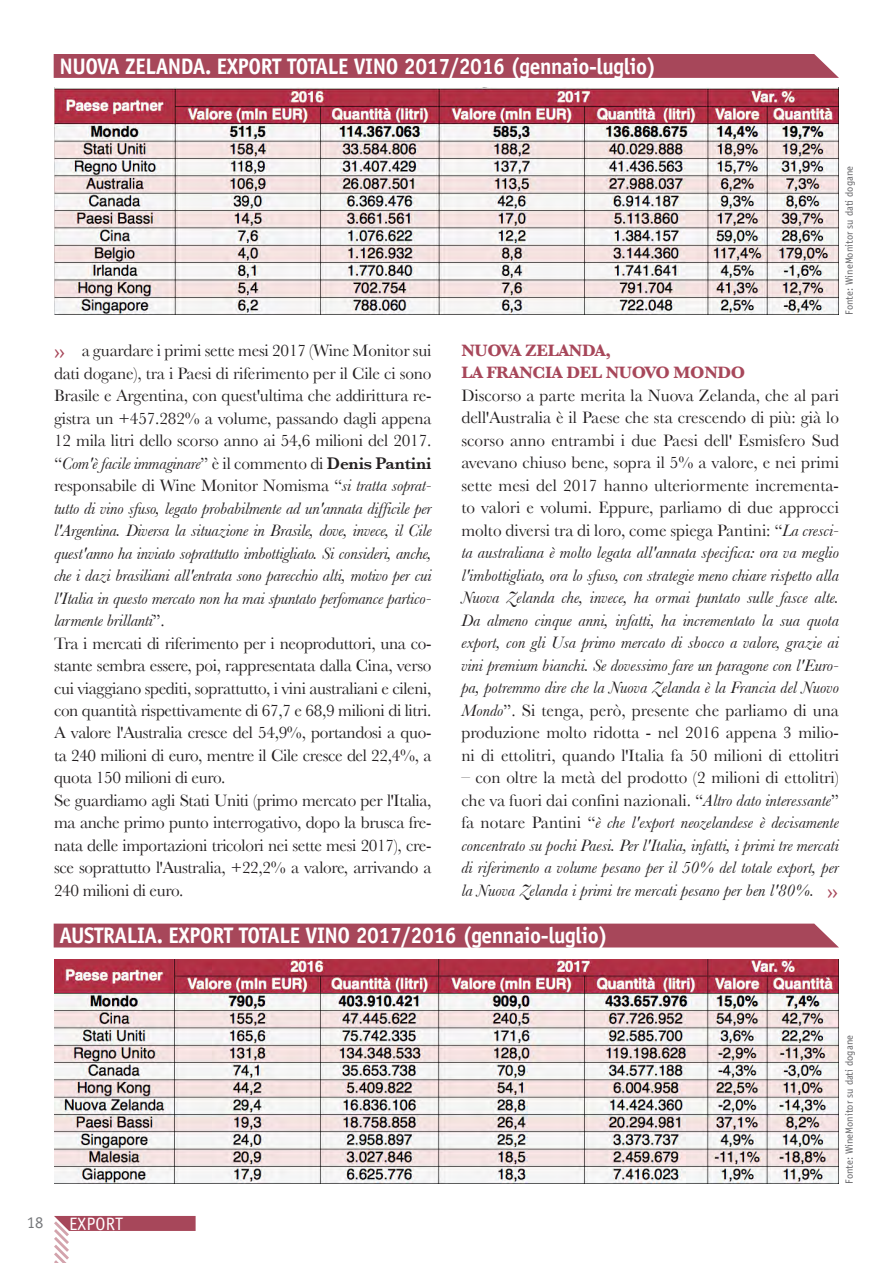
<style>
.page{position:relative;width:893px;height:1263px;background:#fff}
.page>*{position:absolute;margin:0;border:0;box-sizing:border-box;transform-origin:0 0}
.t1{font:700 22.5px "Officina Sans Std";letter-spacing:-.02em;color:#fff;scale:.95 1}
.testo_Photo{font:18.75px "Officina Sans Std";color:#a7475a}
.t2{font:18px "Officina Sans Std";letter-spacing:.01em;color:#fff}
.risposte{font:17.25px/22.5px "Baskerville";letter-spacing:-.02em;color:#231f20;text-align:justify}
.risposte-2{font:italic 17.25px/22.5px "Baskerville";letter-spacing:-.01em;color:#231f20;text-align:justify}
.risposte-3{font:700 17.25px "Baskerville";letter-spacing:-.02em;color:#a7475a}
.t3{font:16.5px "Officina Sans Std";color:#76787b}
.Firma{font:10.5px "Officina Sans Std";color:#636366}
.s1{font-style:normal}
.s2{font-weight:600;font-style:normal}
.s3{font-style:italic}
</style>
<div class="page">
<svg style="left:54px;top:1216px;width:142px;height:47px"></svg>
<img style="left:54px;top:88px;width:785px;height:227px">
<img style="left:54px;top:959px;width:785px;height:225px">
<div style="left:54px;top:54px;width:785px;height:24px;background:#a7475a"></div>
<div style="left:54px;top:923px;width:785px;height:24px;background:#a7475a"></div>
<p class="t1" style="left:59px;top:52px;width:630px">NUOVA ZELANDA. EXPORT TOTALE VINO 2017/2016 (gennaio-luglio)</p>
<p class="Firma" style="left:843px;top:315px;width:150px;rotate:-90deg">Fonte: WineMonitor su dati dogane</p>
<p class="risposte-2" style="left:54px;top:339px;width:379px;text-indent:28px"><span class="s1">a guardare i primi sette mesi 2017 (Wine Monitor sui dati dogane), tra i Paesi di riferimento per il Cile ci sono Brasile e Argentina, con quest'ultima che addirittura re&shy;gistra un +457.282% a volume, passando dagli appena 12 mila litri dello scorso anno ai 54,6 milioni del 2017. “</span>Com'è facile immaginare<span class="s1">” è il commento di</span> <span class="s2">Denis Pantini </span><span class="s1">responsabile di Wine Monitor Nomisma “</span>si tratta soprat&shy;tutto di vino sfuso, legato probabilmente ad un'annata difficile per l'Argentina. Diversa la situazione in Brasile, dove, invece, il Cile quest'anno ha inviato soprattutto imbottigliato. Si consideri, anche, che i dazi brasiliani all'entrata sono parecchio alti, motivo per cui l'Italia in questo mercato non ha mai spuntato perfomance partico&shy;larmente brillanti<span class="s1">”.</span></p>
<p class="risposte" style="left:54px;top:631px;width:379px">Tra i mercati di riferimento per i neoproduttori, una co&shy;stante sembra essere, poi, rappresentata dalla Cina, verso cui viaggiano spediti, soprattutto, i vini australiani e cileni, con quantità rispettivamente di 67,7 e 68,9 milioni di litri.<br>A valore l'Australia cresce del 54,9%, portandosi a quo&shy;ta 240 milioni di euro, mentre il Cile cresce del 22,4%, a quota 150 milioni di euro.</p>
<p class="risposte" style="left:54px;top:789px;width:379px">Se guardiamo agli Stati Uniti (primo mercato per l'Italia, ma anche primo punto interrogativo, dopo la brusca fre&shy;nata delle importazioni tricolori nei sette mesi 2017), cre&shy;sce soprattutto l'Australia, +22,2% a valore, arrivando a 240 milioni di euro.</p>
<p class="testo_Photo" style="left:54px;top:340px;width:12px">››</p>
<p class="risposte-3" style="left:461px;top:340px;width:151px">NUOVA ZELANDA,</p>
<p class="risposte-3" style="left:461px;top:363px;width:285px">LA FRANCIA DEL NUOVO MONDO</p>
<p class="risposte" style="left:461px;top:384px;width:379px">Discorso a parte merita la Nuova Zelanda, che al pari dell'Australia è il Paese che sta crescendo di più: già lo scorso anno entrambi i due Paesi dell' Esmisfero Sud avevano chiuso bene, sopra il 5% a valore, e nei primi sette mesi del 2017 hanno ulteriormente incrementa&shy;to valori e volumi. Eppure, parliamo di due approcci molto diversi tra di loro, come spiega Pantini: “<span class="s3">La cresci&shy;ta australiana è molto legata all'annata specifica: ora va meglio l'imbottigliato, ora lo sfuso, con strategie meno chiare rispetto alla Nuova Zelanda che, invece, ha ormai puntato sulle fasce alte.<br>Da almeno cinque anni, infatti, ha incrementato la sua quota export, con gli Usa primo mercato di sbocco a valore, grazie ai vini premium bianchi. Se dovessimo fare un paragone con l'Euro&shy;pa, potremmo dire che la Nuova Zelanda è la Francia del Nuovo Mondo</span>”. Si tenga, però, presente che parliamo di una produzione molto ridotta - nel 2016 appena 3 milio&shy;ni di ettolitri, quando l'Italia fa 50 milioni di ettolitri</p>
<p class="risposte-2" style="left:461px;top:766px;width:379px"><span class="s1">– con oltre la metà del prodotto (2 milioni di ettolitri) che va fuori dai confini nazionali. “</span>Altro dato interessante<span class="s1">” fa notare Pantini “</span>è che l'export neozelandese è decisamente concentrato su pochi Paesi. Per l'Italia, infatti, i primi tre mercati di riferimento a volume pesano per il 50% del totale export, per la Nuova Zelanda i primi tre mercati pesano per ben l'80%.</p>
<p class="testo_Photo" style="left:827px;top:881px;width:12px">››</p>
<p class="t1" style="left:59px;top:921px;width:579px">AUSTRALIA. EXPORT TOTALE VINO 2017/2016 (gennaio-luglio)</p>
<p class="t3" style="left:27px;top:1213px;width:18px">18</p>
<p class="t2" style="left:69px;top:1213px;width:56px">EXPORT</p>
<p class="Firma" style="left:843px;top:1184px;width:150px;rotate:-90deg">Fonte: WineMonitor su dati dogane</p>
</div>
